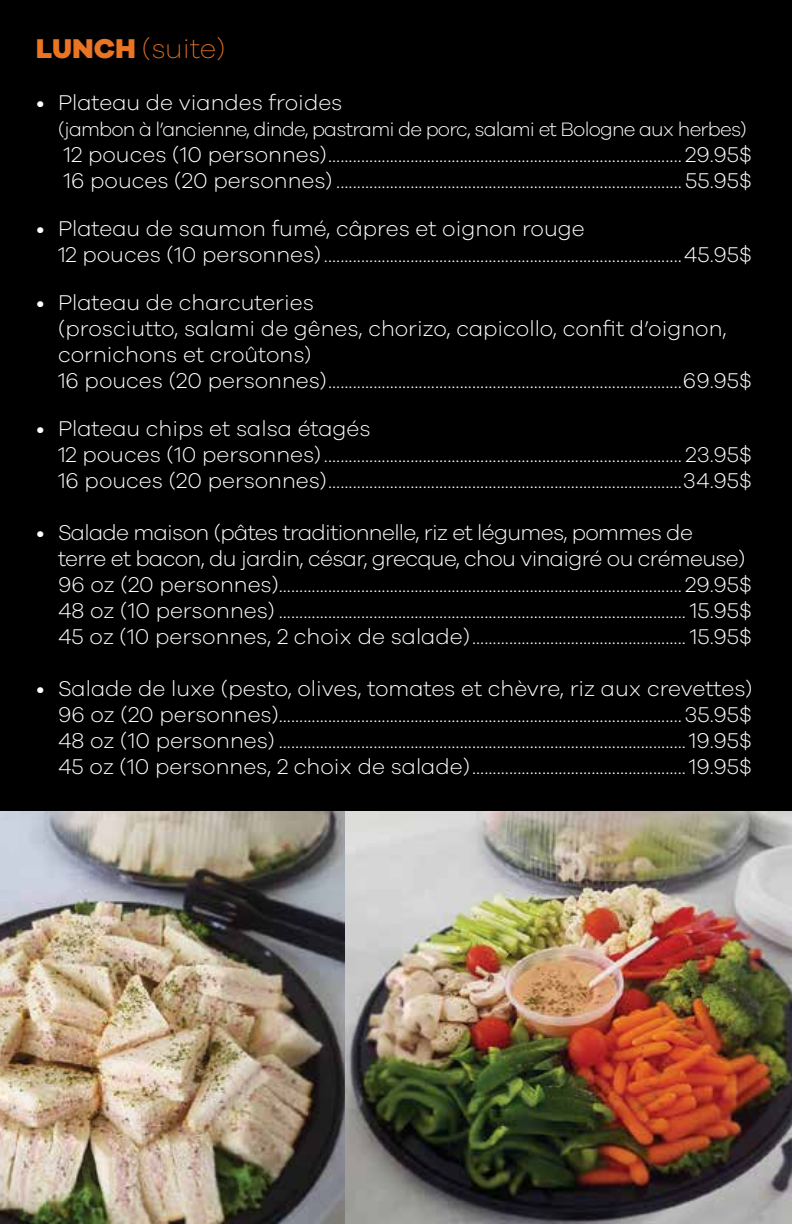
<style>
.page{position:relative;width:792px;height:1224px;background:#fff}
.page>*{position:absolute;margin:0;border:0;box-sizing:border-box;transform-origin:0 0}
.t1{font:200 28px "Galano Grotesque";letter-spacing:-.005em;color:#e97423}
.t2{font:300 22px/26px "Galano Grotesque";color:#fff}
.t3{font:300 22px/26px "Galano Grotesque";letter-spacing:-.03em;color:#fff}
.t4{font:300 20px "Galano Grotesque";letter-spacing:-.04em;color:#fff}
.s1{font-weight:800}
</style>
<div class="page">
<div style="left:0;top:0;width:792px;height:812px;background:#000"></div>
<img style="left:0;top:812px;width:792px;height:412px">
<p class="t1" style="left:36px;top:32px;width:191px"><span class="s1">LUNCH</span> (suite)</p>
<p class="t2" style="left:36px;top:89px;width:308px">• Plateau de viandes froides</p>
<p class="t4" style="left:58px;top:118px;width:690px">(jambon à l’ancienne, dinde, pastrami de porc, salami et Bologne aux herbes)</p>
<p class="t2" style="left:64px;top:141px;width:690px">12 pouces (10 personnes)...................................................................................... 29.95$<br>16 pouces (20 personnes) .................................................................................... 55.95$</p>
<p class="t2" style="left:58px;top:215px;width:696px;text-indent:-22px">• Plateau de saumon fumé, câpres et oignon rouge<br>12 pouces (10 personnes).......................................................................................45.95$</p>
<p class="t2" style="left:58px;top:289px;width:696px;text-indent:-22px">• Plateau de charcuteries<br>(prosciutto, salami de gênes, chorizo, capicollo, confit d’oignon, cornichons et croûtons)<br>16 pouces (20 personnes)......................................................................................69.95$</p>
<p class="t2" style="left:58px;top:415px;width:696px;text-indent:-22px">• Plateau chips et salsa étagés<br>12 pouces (10 personnes)....................................................................................... 23.95$<br>16 pouces (20 personnes)......................................................................................34.95$</p>
<p class="t3" style="left:58px;top:519px;width:695px;text-indent:-22px">• Salade maison (pâtes traditionnelle, riz et légumes, pommes de<br>terre et bacon, du jardin, césar, grecque, chou vinaigré ou crémeuse)<br>96 oz (20 personnes).................................................................................................. 29.95$ 48 oz (10 personnes) ................................................................................................... 15.95$ 45 oz (10 personnes, 2 choix de salade).................................................... 15.95$</p>
<p class="t2" style="left:58px;top:675px;width:696px;text-align:justify;text-indent:-22px">• Salade de luxe (pesto, olives, tomates et chèvre, riz aux crevettes)<br>96 oz (20 personnes)..................................................................................................35.95$ 48 oz (10 personnes) ...................................................................................................19.95$ 45 oz (10 personnes, 2 choix de salade)....................................................19.95$</p>
</div>
